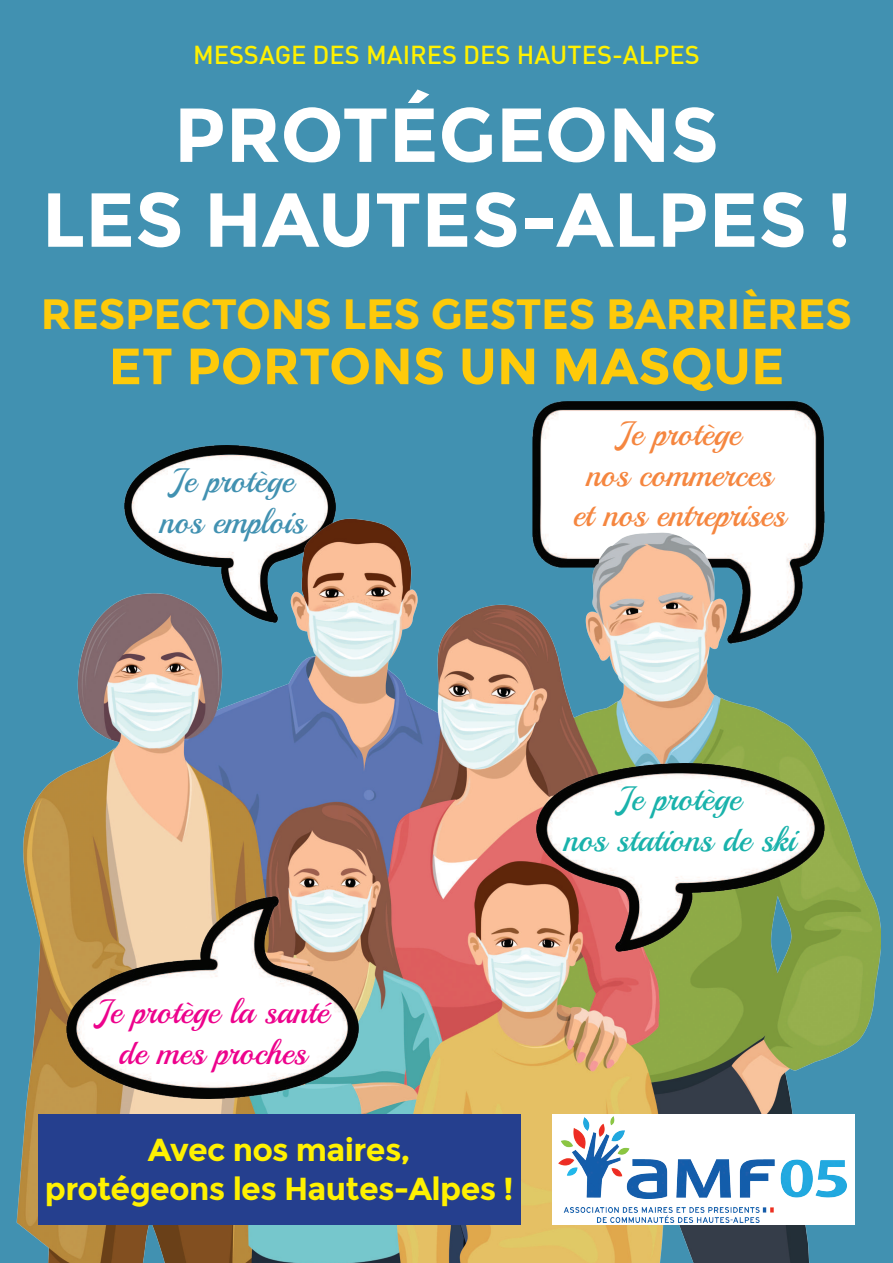
<style>
.page{position:relative;width:893px;height:1263px;background:#fff}
.page>*{position:absolute;margin:0;border:0;box-sizing:border-box;transform-origin:0 0}
.t1{font:700 76.35px/84.8px "Montserrat";color:#fff;text-align:center}
.t2{font:700 50.85px "Montserrat";color:#feca0a}
.t3{font:700 42.45px "Montserrat";letter-spacing:-.01em;color:#feca0a}
.t4{font:33.9px/40.7px "Playball";color:#f5863f;text-align:center}
.t5{font:33.9px/40.7px "Playball";color:#ed028c;text-align:center}
.t6{font:33.9px/40.7px "Playball";color:#19b2ab;text-align:center}
.t7{font:33.9px/40.7px "Playball";color:#4191b1;text-align:center}
.t8{font:700 31.8px/38.1px "Montserrat";letter-spacing:-.02em;color:#fff101;text-align:center}
.t9{font:500 25.5px "DIN";color:#fff101}
</style>
<div class="page">
<div style="left:0;top:0;width:892px;height:1262px;background:#4191b1"></div>
<img style="left:533px;top:402px;width:291px;height:116px">
<img style="left:125px;top:445px;width:210px;height:73px">
<img style="left:16px;top:518px;width:864px;height:744px">
<img style="left:67px;top:896px;width:291px;height:202px">
<div style="left:38px;top:1114px;width:483px;height:110px;background:#253f8e"></div>
<img style="left:536px;top:763px;width:288px;height:188px">
<div style="left:552px;top:1114px;width:302px;height:110px;background:#fff"></div>
<img style="left:558px;top:1116px;width:289px;height:105px">
<p class="t9" style="left:193px;top:40px;width:508px">MESSAGE DES MAIRES DES HAUTES-ALPES</p>
<h1 class="t1" style="left:42px;top:91px;width:811px">PROTÉGEONS<br>LES HAUTES-ALPES !</h1>
<h3 class="t3" style="left:41px;top:289px;width:812px">RESPECTONS LES GESTES BARRIÈRES</h3>
<h2 class="t2" style="left:109px;top:336px;width:677px">ET PORTONS UN MASQUE</h2>
<p class="t7" style="left:160px;top:463px;width:146px">Je protège nos emplois</p>
<p class="t4" style="left:573px;top:416px;width:214px">Je protège<br>nos commerces et nos entreprises</p>
<p class="t6" style="left:563px;top:781px;width:233px">Je protège<br>nos stations de ski</p>
<p class="t5" style="left:96px;top:994px;width:234px">Je protège la santé de mes proches</p>
<p class="t8" style="left:45px;top:1130px;width:470px">Avec nos maires,<br>protégeons les Hautes-Alpes !</p>
</div>
